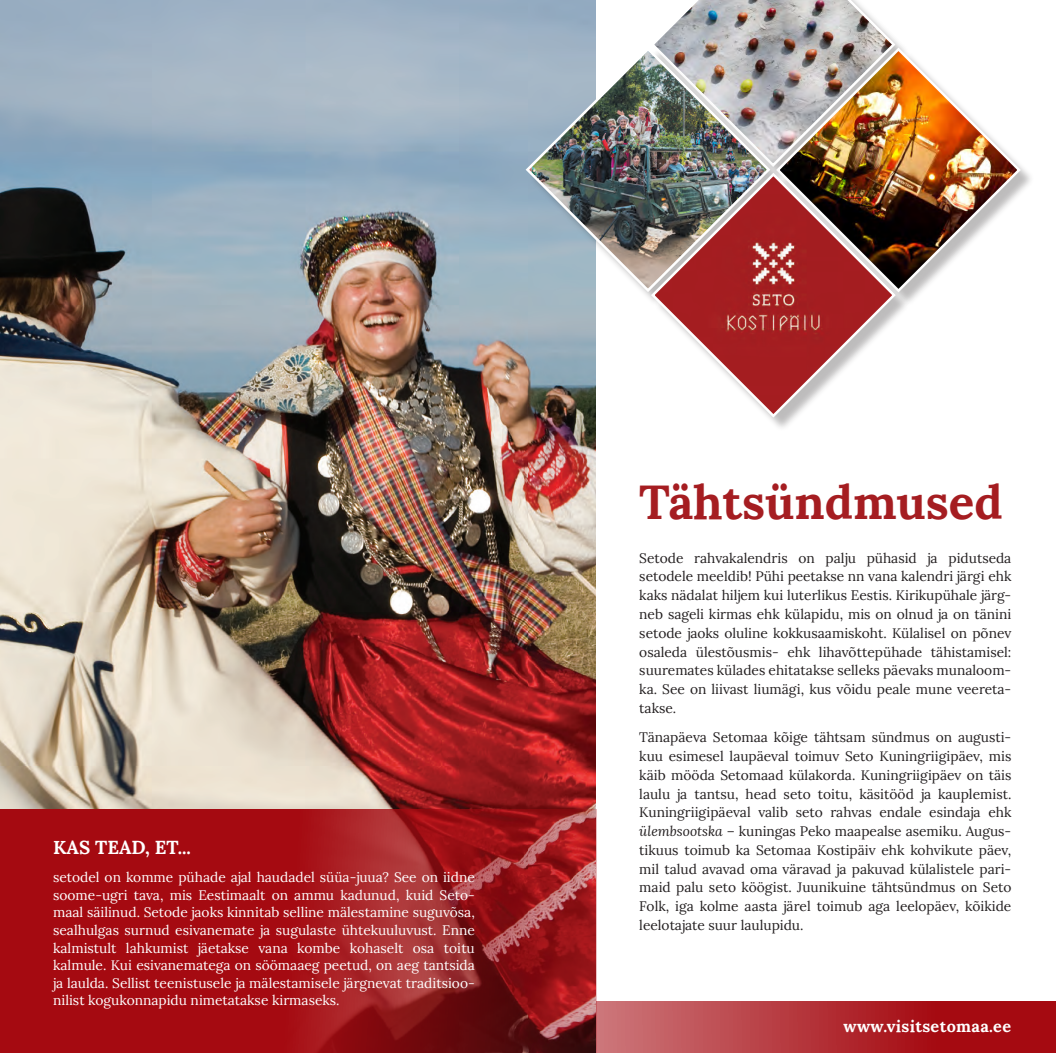
<style>
.page{position:relative;width:1056px;height:1053px;background:#fff}
.page>*{position:absolute;margin:0;border:0;box-sizing:border-box;transform-origin:0 0}
.t1{font:700 47.5px "Lora";color:#a51d21}
.t2{font:700 18.75px "Lora";color:#fff}
.t3{font:700 16.25px "Lora";letter-spacing:.02em;color:#fff}
.t4{font:13.75px/18.8px "Lora";color:#231f20;text-align:justify}
.t5{font:13.75px/17.5px "Lora";color:#fff;text-align:justify}
.s1{font-style:italic}
</style>
<div class="page">
<svg style="left:596px;top:1001px;width:460px;height:51px;background:#b33238"></svg>
<img style="left:0;top:0;width:596px;height:809px">
<img style="left:654px;top:0;width:243px;height:50px">
<img style="left:774px;top:46px;width:249px;height:248px">
<div style="left:528px;top:50px;width:257px;height:257px;background:#231f20;opacity:.3"></div>
<img style="left:528px;top:45px;width:244px;height:249px">
<div style="left:654px;top:175px;width:256px;height:257px;background:#231f20;opacity:.3"></div>
<img style="left:649px;top:171px;width:248px;height:248px">
<svg style="left:528px;top:809px;width:68px;height:243px;background:#992529"></svg>
<svg style="left:524px;top:45px;width:4px;height:249px"></svg>
<svg style="left:0;top:809px;width:528px;height:243px;background:#9f1218"></svg>
<p class="t2" style="left:53px;top:831px;width:139px">KAS TEAD, ET...</p>
<p class="t5" style="left:53px;top:867px;width:423px">setodel on komme pühade ajal haudadel süüa-juua? See on iidne soome-ugri tava, mis Eestimaalt on ammu kadunud, kuid Seto&shy;maal säilinud. Setode jaoks kinnitab selline mälestamine suguvõsa, sealhulgas surnud esivanemate ja sugulaste ühtekuuluvust. Enne kalmistult lahkumist jäetakse vana kombe kohaselt osa toitu kalmule. Kui esivanematega on söömaaeg peetud, on aeg tantsida ja laulda. Sellist teenistusele ja mälestamisele järgnevat traditsioo&shy;nilist kogukonnapidu nimetatakse kirmaseks.</p>
<p class="t1" style="left:639px;top:461px;width:365px">Tähtsündmused</p>
<p class="t4" style="left:639px;top:547px;width:374px">Setode rahvakalendris on palju pühasid ja pidutseda setodele meeldib! Pühi peetakse nn vana kalendri järgi ehk kaks nädalat hiljem kui luterlikus Eestis. Kirikupühale järg&shy;neb sageli kirmas ehk külapidu, mis on olnud ja on tänini setode jaoks oluline kokkusaamiskoht. Külalisel on põnev osaleda ülestõusmis- ehk lihavõttepühade tähistamisel: suuremates külades ehitatakse selleks päevaks munaloom&shy;ka. See on liivast liumägi, kus võidu peale mune veereta&shy;takse.</p>
<p class="t4" style="left:639px;top:727px;width:374px">Tänapäeva Setomaa kõige tähtsam sündmus on augusti&shy;kuu esimesel laupäeval toimuv Seto Kuningriigipäev, mis käib mööda Setomaad külakorda. Kuningriigipäev on täis laulu ja tantsu, head seto toitu, käsitööd ja kauplemist.<br>Kuningriigipäeval valib seto rahvas endale esindaja ehk <span class="s1">ülembsootska</span> – kuningas Peko maapealse asemiku. Augus&shy;tikuus toimub ka Setomaa Kostipäiv ehk kohvikute päev, mil talud avavad oma väravad ja pakuvad külalistele pari&shy;maid palu seto köögist. Juunikuine tähtsündmus on Seto Folk, iga kolme aasta järel toimub aga leelopäev, kõikide leelotajate suur laulupidu.</p>
<p class="t3" style="left:844px;top:1011px;width:169px">www.visitsetomaa.ee</p>
</div>
